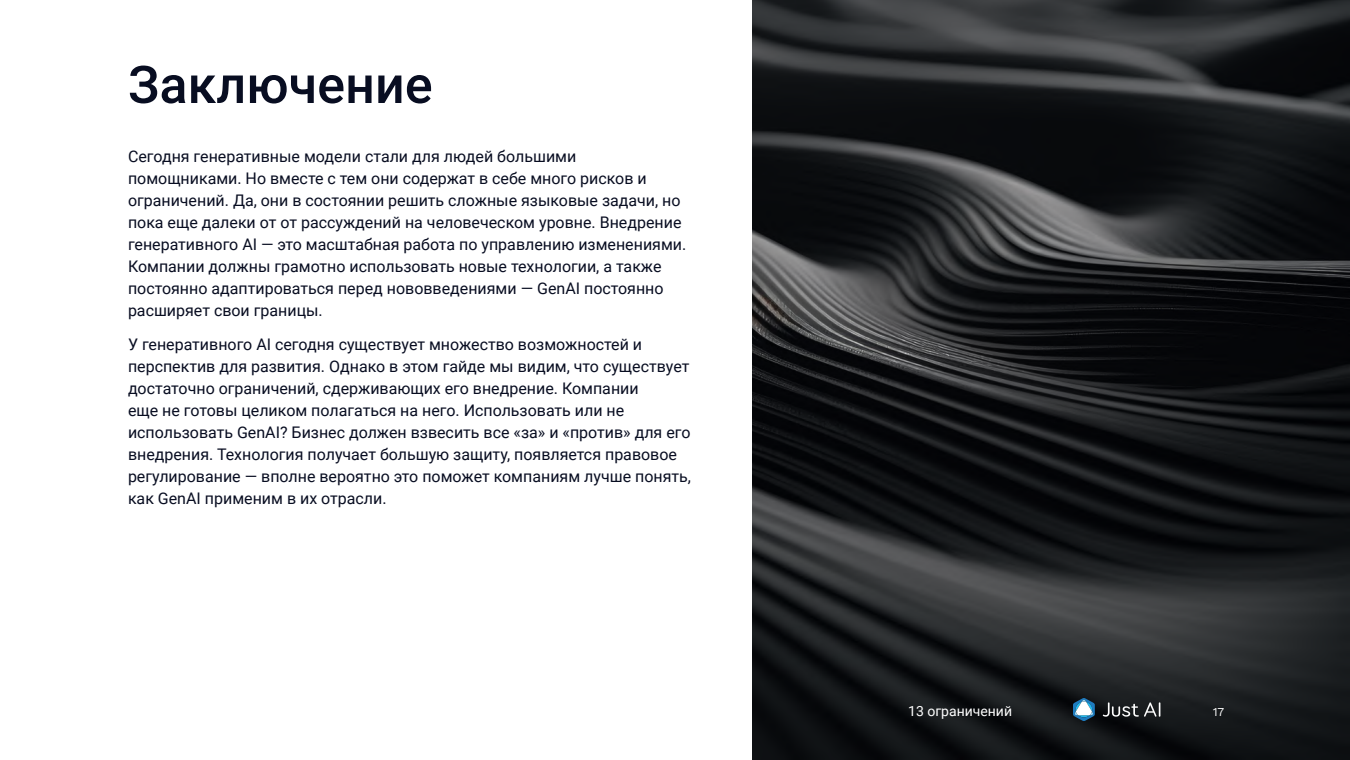
<style>
.page{position:relative;width:1350px;height:760px;background:#fff}
.page>*{position:absolute;margin:0;border:0;box-sizing:border-box;transform-origin:0 0}
.t1{font:500 52px "Roboto";color:#080d21}
.t2{font:16px/22px "Roboto";color:#080d21}
.t3{font:14px "Roboto";color:#fff}
.t4{font:12px "Work Sans";color:#fff}
</style>
<div class="page">
<img style="left:753px;top:0;width:597px;height:760px">
<svg style="left:1103px;top:702px;width:57px;height:15px"></svg>
<svg style="left:1073px;top:698px;width:22px;height:23px"></svg>
<h1 class="t1" style="left:128px;top:48px;width:306px">Заключение</h1>
<p class="t2" style="left:128px;top:145px;width:560px">Сегодня генеративные модели стали для людей большими помощниками. Но вместе с тем они содержат в себе много рисков и ограничений. Да, они в состоянии решить сложные языковые задачи, но пока еще далеки от от рассуждений на человеческом уровне. Внедрение генеративного AI — это масштабная работа по управлению изменениями.<br>Компании должны грамотно использовать новые технологии, а также постоянно адаптироваться перед нововведениями — GenAI постоянно расширяет свои границы.</p>
<p class="t2" style="left:128px;top:333px;width:564px">У генеративного AI сегодня существует множество возможностей и перспектив для развития. Однако в этом гайде мы видим, что существует достаточно ограничений, сдерживающих его внедрение. Компании<br>еще не готовы целиком полагаться на него. Использовать или не использовать GenAI? Бизнес должен взвесить все «за» и «против» для его внедрения. Технология получает большую защиту, появляется правовое регулирование — вполне вероятно это поможет компаниям лучше понять, как GenAI применим в их отрасли.</p>
<p class="t3" style="left:908px;top:701px;width:105px">13 ограничений</p>
<p class="t4" style="left:1213px;top:704px;width:13px">17</p>
</div>
